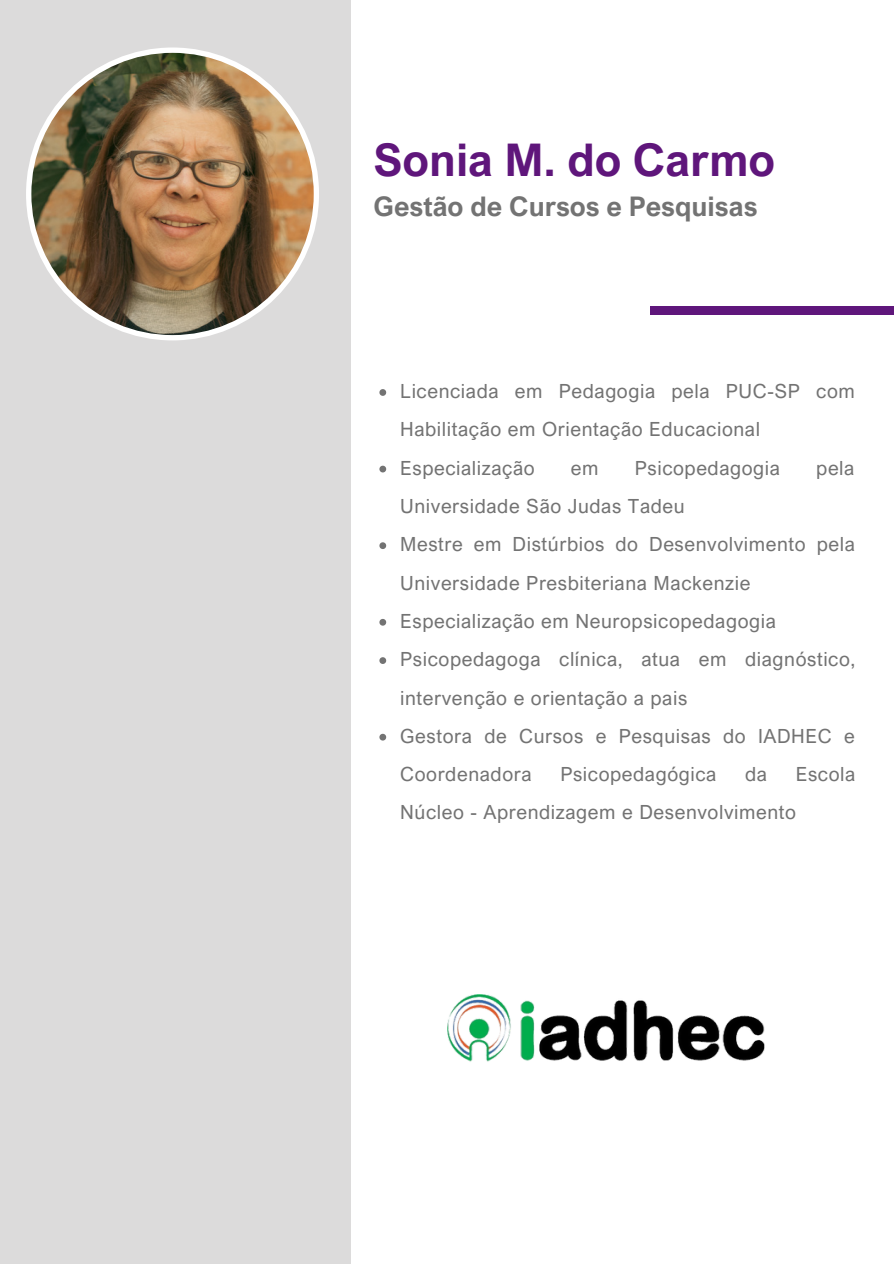
<style>
.page{position:relative;width:894px;height:1264px;background:#fff}
.page>*{position:absolute;margin:0;border:0;box-sizing:border-box;transform-origin:0 0}
.t1{font:700 45px "Arial Nova";color:#5f167b}
.t2{font:700 27px "Arial Nova";color:#737373}
.t3{font:19.5px/38.2px "Arial Nova";letter-spacing:.03em;color:#737373}
</style>
<div class="page">
<div style="left:0;top:0;width:350px;height:1263px;background:#dcdbdb"></div>
<div style="left:650px;top:306px;width:243px;height:9px;background:#5f167b"></div>
<img style="left:26px;top:47px;width:293px;height:293px">
<img style="left:447px;top:994px;width:318px;height:68px">
<svg style="left:379px;top:389px;width:7px;height:7px"></svg>
<svg style="left:379px;top:465px;width:7px;height:7px"></svg>
<svg style="left:379px;top:542px;width:7px;height:7px"></svg>
<svg style="left:379px;top:619px;width:7px;height:6px"></svg>
<svg style="left:379px;top:657px;width:7px;height:7px"></svg>
<svg style="left:379px;top:733px;width:7px;height:7px"></svg>
<p class="t1" style="left:373px;top:132px;width:403px">Sonia M. do Carmo</p>
<p class="t2" style="left:373px;top:190px;width:385px">Gestão de Cursos e Pesquisas</p>
<p class="t3" style="left:400px;top:371px;width:456px">Licenciada em Pedagogia pela PUC-SP com<br>Habilitação em Orientação Educacional</p>
<p class="t3" style="left:400px;top:448px;width:136px">Especialização</p>
<p class="t3" style="left:570px;top:448px;width:29px">em</p>
<p class="t3" style="left:634px;top:448px;width:147px">Psicopedagogia</p>
<p class="t3" style="left:816px;top:448px;width:40px">pela</p>
<p class="t3" style="left:400px;top:486px;width:286px">Universidade São Judas Tadeu</p>
<p class="t3" style="left:400px;top:525px;width:456px">Mestre em Distúrbios do Desenvolvimento pela<br>Universidade Presbiteriana Mackenzie</p>
<p class="t3" style="left:400px;top:601px;width:377px">Especialização em Neuropsicopedagogia</p>
<p class="t3" style="left:400px;top:639px;width:456px">Psicopedagoga clínica, atua em diagnóstico, intervenção e orientação a pais</p>
<p class="t3" style="left:400px;top:716px;width:456px">Gestora de Cursos e Pesquisas do IADHEC e<br>Coordenadora</p>
<p class="t3" style="left:560px;top:754px;width:157px">Psicopedagógica</p>
<p class="t3" style="left:745px;top:754px;width:23px">da</p>
<p class="t3" style="left:400px;top:754px;width:456px;text-indent:395px">Escola<br>Núcleo - Aprendizagem e Desenvolvimento</p>
</div>
